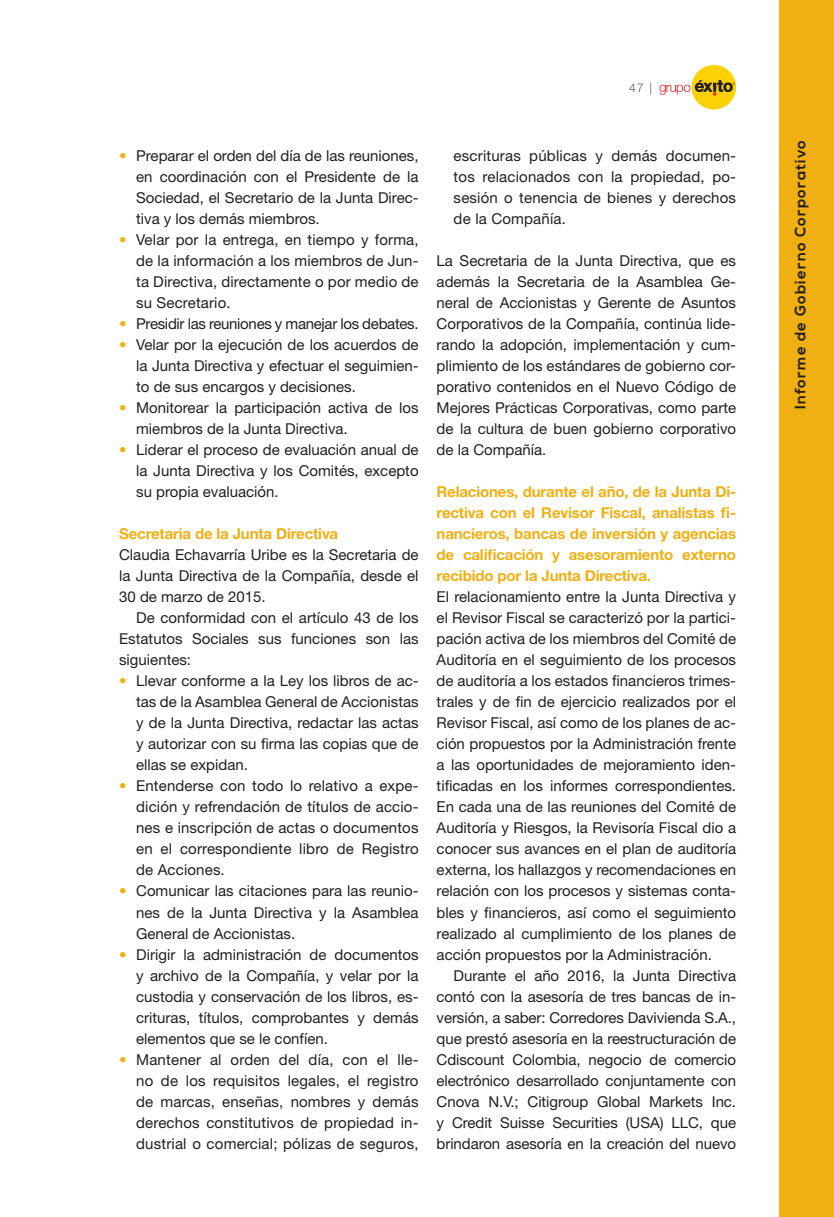
<style>
.page{position:relative;width:834px;height:1217px;background:#fff}
.page>*{position:absolute;margin:0;border:0;box-sizing:border-box;transform-origin:0 0}
.t1{font:15px/21px "Helvetica Neue LT Std";color:#231f20;text-align:justify}
.t2{font:700 15px/21px "Helvetica Neue LT Std";letter-spacing:-.01em;color:#f0af13;text-align:justify}
.t3{font:15px "Helvetica Neue LT Std";letter-spacing:-.02em;color:#231f20}
.t4{font:700 15px "Nexa";letter-spacing:.08em;color:#231f20}
.t5{font:300 12px "Helvetica Neue LT Std";color:#57585a}
.s1{color:#f0af13}
</style>
<div class="page">
<div style="left:691px;top:65px;width:45px;height:44px;background:#fed105;border-radius:50%"></div>
<svg style="left:659px;top:80px;width:75px;height:16px"></svg>
<div style="left:778px;top:0;width:55px;height:1216px;background:#f0af13"></div>
<p class="t5" style="left:629px;top:80px;width:24px">47 |</p>
<p class="t1" style="left:136px;top:145px;width:284px;text-indent:-17px"><span class="s1">•</span> Preparar el orden del día de las reuniones, en coordinación con el Presidente de la Sociedad, el Secretario de la Junta Direc&shy;tiva y los demás miembros.</p>
<p class="t1" style="left:136px;top:229px;width:284px;text-indent:-17px"><span class="s1">•</span> Velar por la entrega, en tiempo y forma, de la información a los miembros de Jun&shy;ta Directiva, directamente o por medio de su Secretario.</p>
<p class="t3" style="left:119px;top:315px;width:301px"><span class="s1">•</span> Presidir las reuniones y manejar los debates.</p>
<p class="t1" style="left:136px;top:334px;width:284px;text-indent:-17px"><span class="s1">•</span> Velar por la ejecución de los acuerdos de la Junta Directiva y efectuar el seguimien&shy;to de sus encargos y decisiones.</p>
<p class="t1" style="left:136px;top:397px;width:284px;text-indent:-17px"><span class="s1">•</span> Monitorear la participación activa de los miembros de la Junta Directiva.</p>
<p class="t1" style="left:136px;top:439px;width:284px;text-indent:-17px"><span class="s1">•</span> Liderar el proceso de evaluación anual de la Junta Directiva y los Comités, excepto su propia evaluación.</p>
<p class="t2" style="left:119px;top:523px;width:220px">Secretaria de la Junta Directiva</p>
<p class="t1" style="left:119px;top:544px;width:301px">Claudia Echavarría Uribe es la Secretaria de la Junta Directiva de la Compañía, desde el 30 de marzo de 2015.</p>
<p class="t1" style="left:119px;top:607px;width:301px;text-indent:17px">De conformidad con el artículo 43 de los Estatutos Sociales sus funciones son las siguientes:</p>
<p class="t1" style="left:136px;top:670px;width:284px;text-indent:-17px"><span class="s1">•</span> Llevar conforme a la Ley los libros de ac&shy;tas de la Asamblea General de Accionistas y de la Junta Directiva, redactar las actas y autorizar con su firma las copias que de ellas se expidan.</p>
<p class="t1" style="left:136px;top:775px;width:284px;text-indent:-17px"><span class="s1">•</span> Entenderse con todo lo relativo a expe&shy;dición y refrendación de títulos de accio&shy;nes e inscripción de actas o documentos en el correspondiente libro de Registro de Acciones.</p>
<p class="t1" style="left:136px;top:880px;width:284px;text-indent:-17px"><span class="s1">•</span> Comunicar las citaciones para las reunio&shy;nes de la Junta Directiva y la Asamblea General de Accionistas.</p>
<p class="t1" style="left:136px;top:943px;width:284px;text-indent:-17px"><span class="s1">•</span> Dirigir la administración de documentos y archivo de la Compañía, y velar por la custodia y conservación de los libros, es&shy;crituras, títulos, comprobantes y demás elementos que se le confíen.</p>
<p class="t1" style="left:136px;top:1048px;width:284px;text-indent:-17px"><span class="s1">•</span> Mantener al orden del día, con el lle&shy;no de los requisitos legales, el registro de marcas, enseñas, nombres y demás derechos constitutivos de propiedad in&shy;dustrial o comercial; pólizas de seguros,</p>
<p class="t1" style="left:453px;top:145px;width:284px">escrituras públicas y demás documen&shy;tos relacionados con la propiedad, po&shy;sesión o tenencia de bienes y derechos de la Compañía.</p>
<p class="t1" style="left:436px;top:250px;width:301px">La Secretaria de la Junta Directiva, que es además la Secretaria de la Asamblea Ge&shy;neral de Accionistas y Gerente de Asuntos Corporativos de la Compañía, continúa lide&shy;rando la adopción, implementación y cum&shy;plimiento de los estándares de gobierno cor&shy;porativo contenidos en el Nuevo Código de Mejores Prácticas Corporativas, como parte de la cultura de buen gobierno corporativo de la Compañía.</p>
<p class="t2" style="left:436px;top:481px;width:301px">Relaciones, durante el año, de la Junta Di&shy;rectiva con el Revisor Fiscal, analistas fi&shy;nancieros, bancas de inversión y agencias de calificación y asesoramiento externo recibido por la Junta Directiva.</p>
<p class="t1" style="left:436px;top:586px;width:301px">El relacionamiento entre la Junta Directiva y el Revisor Fiscal se caracterizó por la partici&shy;pación activa de los miembros del Comité de Auditoría en el seguimiento de los procesos de auditoría a los estados financieros trimes&shy;trales y de fin de ejercicio realizados por el Revisor Fiscal, así como de los planes de ac&shy;ción propuestos por la Administración frente a las oportunidades de mejoramiento iden&shy;tificadas en los informes correspondientes.<br>En cada una de las reuniones del Comité de Auditoría y Riesgos, la Revisoría Fiscal dio a conocer sus avances en el plan de auditoría externa, los hallazgos y recomendaciones en relación con los procesos y sistemas conta&shy;bles y financieros, así como el seguimiento realizado al cumplimiento de los planes de acción propuestos por la Administración.</p>
<p class="t1" style="left:436px;top:964px;width:301px;text-indent:17px">Durante el año 2016, la Junta Directiva contó con la asesoría de tres bancas de in&shy;versión, a saber: Corredores Davivienda S.A., que prestó asesoría en la reestructuración de Cdiscount Colombia, negocio de comercio electrónico desarrollado conjuntamente con Cnova N.V.; Citigroup Global Markets Inc. y Credit Suisse Securities (USA) LLC, que brindaron asesoría en la creación del nuevo</p>
<p class="t4" style="left:791px;top:409px;width:271px;rotate:-90deg">Informe de Gobierno Corporativo</p>
</div>
